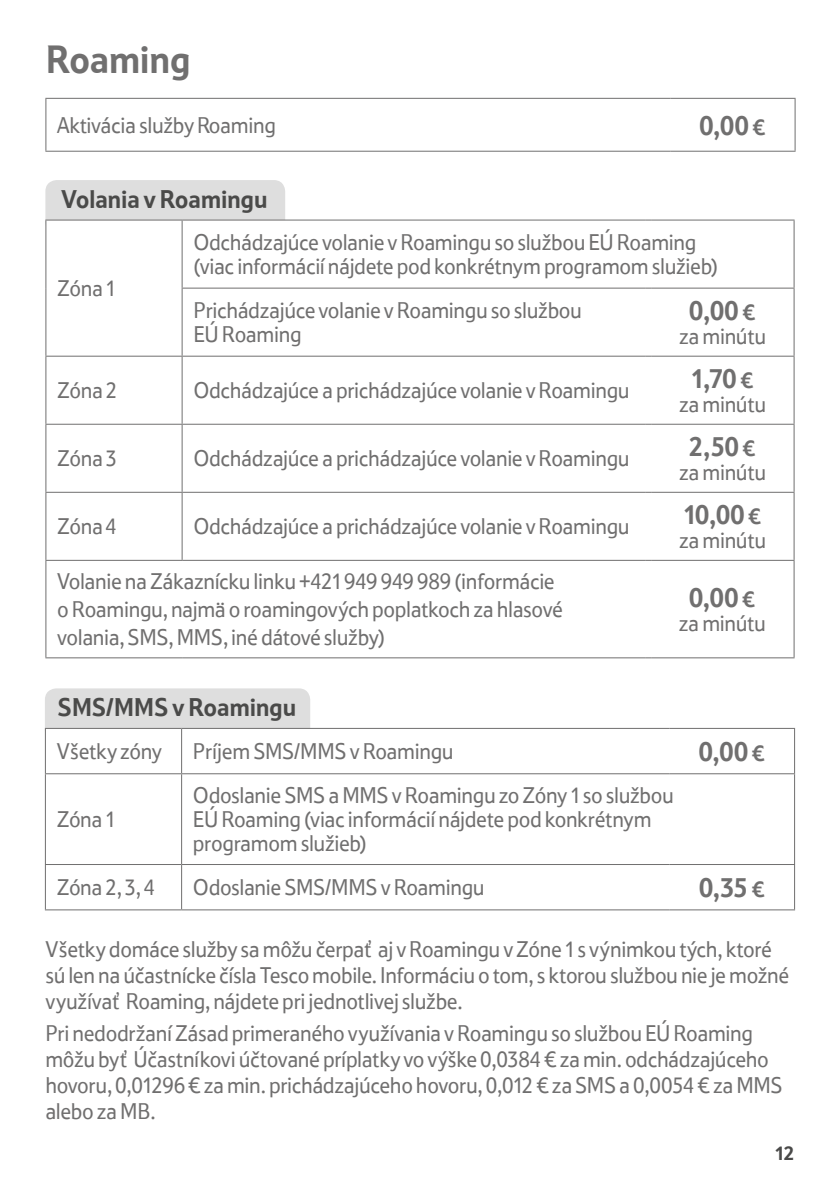
<style>
.page{position:relative;width:840px;height:1191px;background:#fff}
.page>*{position:absolute;margin:0;border:0;box-sizing:border-box;transform-origin:0 0}
.t1{font:700 40px "Tesco OT";letter-spacing:-.025em;color:#706f6f;scale:.94 1}
.t2{font:700 28px "Tesco OT";letter-spacing:.02em;color:#706f6f;scale:.94 1}
.t3{font:700 26px "Tesco OT";letter-spacing:-.025em;color:#4a4a49;scale:.94 1}
.t4{font:23px/26px "Tesco OT";letter-spacing:-.02em;color:#706f6f;scale:.94 1}
.t5{font:700 20px "Tesco OT";color:#4a4a49}
.s1{font-size:23px}
</style>
<div class="page">
<div style="left:45px;top:180px;width:240px;height:54px;background:#dedede;border-radius:11px"></div>
<svg style="left:46px;top:220px;width:747px;height:437px"></svg>
<hr style="left:45px;top:219px;width:137px;height:1px;background:#706f6f">
<hr style="left:45px;top:220px;width:1px;height:68px;background:#706f6f">
<hr style="left:182px;top:219px;width:462px;height:1px;background:#706f6f">
<hr style="left:650px;top:219px;width:144px;height:1px;background:#706f6f">
<hr style="left:793px;top:220px;width:1px;height:68px;background:#706f6f">
<hr style="left:45px;top:288px;width:1px;height:68px;background:#706f6f">
<hr style="left:181px;top:288px;width:463px;height:1px;background:#706f6f">
<hr style="left:650px;top:288px;width:144px;height:1px;background:#706f6f">
<hr style="left:793px;top:289px;width:1px;height:67px;background:#706f6f">
<hr style="left:45px;top:356px;width:137px;height:1px;background:#706f6f">
<hr style="left:45px;top:357px;width:1px;height:67px;background:#706f6f">
<hr style="left:182px;top:356px;width:462px;height:1px;background:#706f6f">
<hr style="left:650px;top:356px;width:144px;height:1px;background:#706f6f">
<hr style="left:793px;top:357px;width:1px;height:67px;background:#706f6f">
<hr style="left:45px;top:424px;width:137px;height:1px;background:#706f6f">
<hr style="left:45px;top:425px;width:1px;height:67px;background:#706f6f">
<hr style="left:182px;top:424px;width:462px;height:1px;background:#706f6f">
<hr style="left:650px;top:424px;width:144px;height:1px;background:#706f6f">
<hr style="left:793px;top:425px;width:1px;height:67px;background:#706f6f">
<hr style="left:45px;top:492px;width:137px;height:1px;background:#706f6f">
<hr style="left:45px;top:493px;width:1px;height:67px;background:#706f6f">
<hr style="left:182px;top:492px;width:462px;height:1px;background:#706f6f">
<hr style="left:650px;top:492px;width:144px;height:1px;background:#706f6f">
<hr style="left:793px;top:493px;width:1px;height:67px;background:#706f6f">
<hr style="left:45px;top:560px;width:137px;height:1px;background:#706f6f">
<hr style="left:45px;top:561px;width:1px;height:96px;background:#706f6f">
<hr style="left:182px;top:560px;width:462px;height:1px;background:#706f6f">
<hr style="left:650px;top:560px;width:144px;height:1px;background:#706f6f">
<hr style="left:793px;top:561px;width:1px;height:96px;background:#706f6f">
<hr style="left:45px;top:657px;width:137px;height:1px;background:#706f6f">
<hr style="left:182px;top:657px;width:462px;height:1px;background:#706f6f">
<hr style="left:650px;top:657px;width:144px;height:1px;background:#706f6f">
<hr style="left:181px;top:220px;width:1px;height:68px;background:#706f6f">
<hr style="left:181px;top:289px;width:1px;height:67px;background:#706f6f">
<hr style="left:181px;top:357px;width:1px;height:67px;background:#706f6f">
<hr style="left:181px;top:425px;width:1px;height:67px;background:#706f6f">
<hr style="left:181px;top:493px;width:1px;height:67px;background:#706f6f">
<div style="left:45px;top:688px;width:265px;height:54px;background:#dedede;border-radius:11px"></div>
<svg style="left:46px;top:729px;width:747px;height:180px"></svg>
<hr style="left:45px;top:728px;width:136px;height:1px;background:#706f6f">
<hr style="left:45px;top:729px;width:1px;height:44px;background:#706f6f">
<hr style="left:181px;top:728px;width:488px;height:1px;background:#706f6f">
<hr style="left:669px;top:728px;width:125px;height:1px;background:#706f6f">
<hr style="left:793px;top:729px;width:1px;height:44px;background:#706f6f">
<hr style="left:45px;top:773px;width:136px;height:1px;background:#706f6f">
<hr style="left:45px;top:774px;width:1px;height:90px;background:#706f6f">
<hr style="left:181px;top:773px;width:488px;height:1px;background:#706f6f">
<hr style="left:669px;top:773px;width:125px;height:1px;background:#706f6f">
<hr style="left:793px;top:774px;width:1px;height:90px;background:#706f6f">
<hr style="left:45px;top:864px;width:136px;height:1px;background:#706f6f">
<hr style="left:45px;top:865px;width:1px;height:44px;background:#706f6f">
<hr style="left:181px;top:864px;width:488px;height:1px;background:#706f6f">
<hr style="left:669px;top:864px;width:125px;height:1px;background:#706f6f">
<hr style="left:793px;top:865px;width:1px;height:44px;background:#706f6f">
<hr style="left:45px;top:909px;width:136px;height:1px;background:#706f6f">
<hr style="left:181px;top:909px;width:488px;height:1px;background:#706f6f">
<hr style="left:669px;top:909px;width:125px;height:1px;background:#706f6f">
<hr style="left:181px;top:729px;width:1px;height:44px;background:#706f6f">
<hr style="left:181px;top:774px;width:1px;height:90px;background:#706f6f">
<hr style="left:181px;top:865px;width:1px;height:44px;background:#706f6f">
<svg style="left:46px;top:99px;width:748px;height:52px"></svg>
<hr style="left:45px;top:98px;width:624px;height:1px;background:#706f6f">
<hr style="left:45px;top:99px;width:1px;height:52px;background:#706f6f">
<hr style="left:669px;top:98px;width:126px;height:1px;background:#706f6f">
<hr style="left:794px;top:99px;width:1px;height:52px;background:#706f6f">
<hr style="left:45px;top:151px;width:624px;height:1px;background:#706f6f">
<hr style="left:669px;top:151px;width:126px;height:1px;background:#706f6f">
<h1 class="t1" style="left:45px;top:34px;width:156px">Roaming</h1>
<p class="t4" style="left:57px;top:111px;width:234px">Aktivácia služby Roaming</p>
<p class="t2" style="left:699px;top:107px;width:72px">0,00 <span class="s1">€</span></p>
<p class="t3" style="left:61px;top:182px;width:221px">Volania v Roamingu</p>
<p class="t4" style="left:57px;top:275px;width:63px">Zóna 1</p>
<p class="t4" style="left:193px;top:230px;width:559px;line-height:24px">Odchádzajúce volanie v Roamingu so službou EÚ Roaming (viac informácií nájdete pod konkrétnym programom služieb)</p>
<p class="t4" style="left:193px;top:298px;width:414px;line-height:24px">Prichádzajúce volanie v Roamingu so službou<br>EÚ Roaming</p>
<p class="t2" style="left:689px;top:292px;width:72px">0,00 <span class="s1">€</span></p>
<p class="t4" style="left:678px;top:322px;width:94px">za minútu</p>
<p class="t4" style="left:57px;top:377px;width:66px">Zóna 2</p>
<p class="t4" style="left:193px;top:377px;width:465px">Odchádzajúce a prichádzajúce volanie v Roamingu</p>
<p class="t4" style="left:57px;top:445px;width:66px">Zóna 3</p>
<p class="t4" style="left:193px;top:445px;width:465px">Odchádzajúce a prichádzajúce volanie v Roamingu</p>
<p class="t4" style="left:57px;top:513px;width:65px">Zóna 4</p>
<p class="t4" style="left:193px;top:513px;width:465px">Odchádzajúce a prichádzajúce volanie v Roamingu</p>
<p class="t4" style="left:57px;top:567px;width:539px;line-height:27.6px">Volanie na Zákaznícku linku +421 949 949 989 (informácie o Roamingu, najmä o roamingových poplatkoch za hlasové volania, SMS, MMS, iné dátové služby)</p>
<p class="t2" style="left:691px;top:360px;width:68px">1,70 <span class="s1">€</span></p>
<p class="t4" style="left:678px;top:390px;width:94px">za minútu</p>
<p class="t2" style="left:688px;top:428px;width:73px">2,50 <span class="s1">€</span></p>
<p class="t4" style="left:678px;top:458px;width:94px">za minútu</p>
<p class="t2" style="left:683px;top:496px;width:85px">10,00 <span class="s1">€</span></p>
<p class="t4" style="left:678px;top:527px;width:94px">za minútu</p>
<p class="t2" style="left:688px;top:579px;width:72px">0,00 <span class="s1">€</span></p>
<p class="t4" style="left:678px;top:609px;width:94px">za minútu</p>
<p class="t3" style="left:58px;top:690px;width:255px">SMS/MMS v Roamingu</p>
<p class="t4" style="left:57px;top:737px;width:113px">Všetky zóny</p>
<p class="t4" style="left:193px;top:737px;width:279px">Príjem SMS/MMS v Roamingu</p>
<p class="t2" style="left:698px;top:733px;width:72px">0,00 <span class="s1">€</span></p>
<p class="t4" style="left:57px;top:805px;width:63px">Zóna 1</p>
<p class="t4" style="left:193px;top:782px;width:513px;line-height:24px">Odoslanie SMS a MMS v Roamingu zo Zóny 1 so službou<br>EÚ Roaming (viac informácií nájdete pod konkrétnym programom služieb)</p>
<p class="t4" style="left:57px;top:873px;width:106px">Zóna 2, 3, 4</p>
<p class="t4" style="left:193px;top:873px;width:312px">Odoslanie SMS/MMS v Roamingu</p>
<p class="t2" style="left:698px;top:869px;width:72px">0,35 <span class="s1">€</span></p>
<p class="t4" style="left:45px;top:936px;width:792px">Všetky domáce služby sa môžu čerpať aj v Roamingu v Zóne 1 s výnimkou tých, ktoré sú len na účastnícke čísla Tesco mobile. Informáciu o tom, s ktorou službou nie je možné využívať Roaming, nájdete pri jednotlivej službe.</p>
<p class="t4" style="left:45px;top:1019px;width:785px">Pri nedodržaní Zásad primeraného využívania v Roamingu so službou EÚ Roaming môžu byť Účastníkovi účtované príplatky vo výške 0,0384 € za min. odchádzajúceho hovoru, 0,01296 € za min. prichádzajúceho hovoru, 0,012 € za SMS a 0,0054 € za MMS alebo za MB.</p>
<p class="t5" style="left:774px;top:1139px;width:21px">12</p>
</div>
